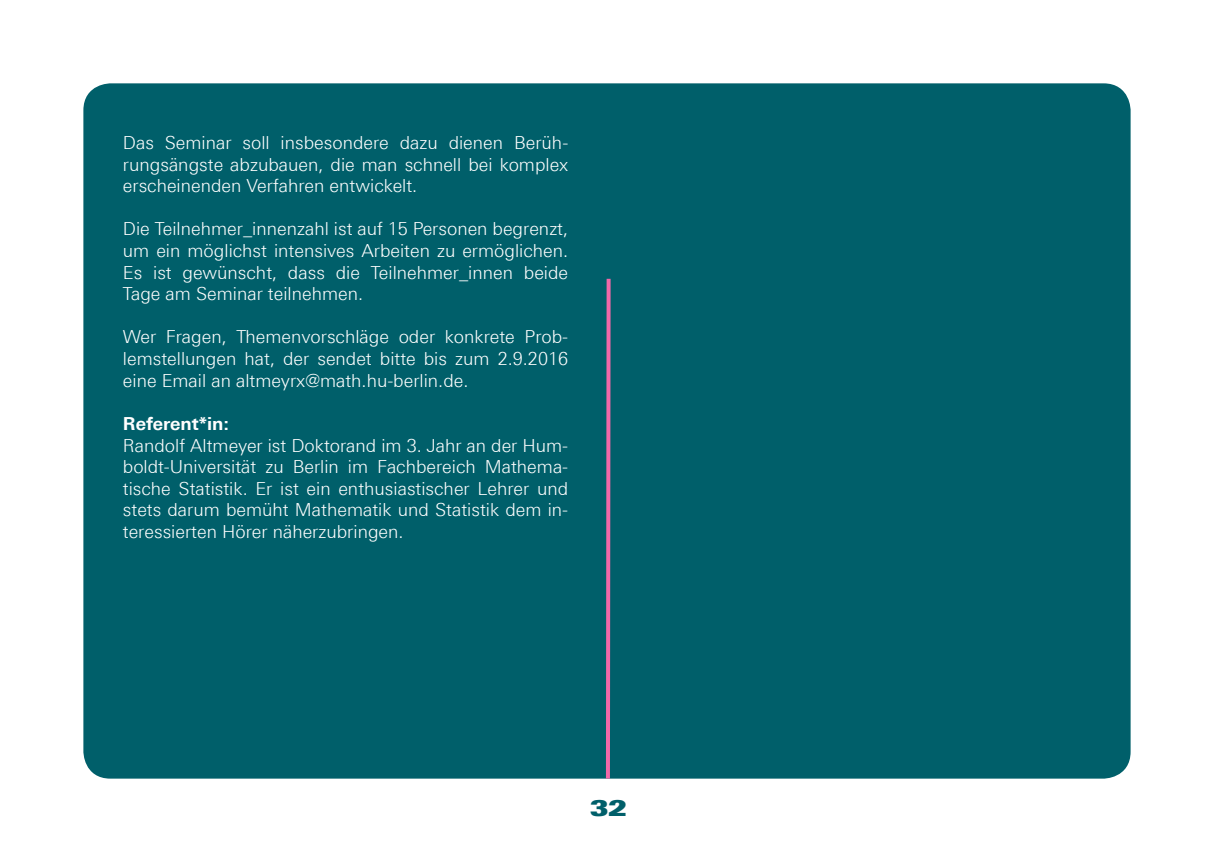
<style>
.page{position:relative;width:1214px;height:862px;background:#fff}
.page>*{position:absolute;margin:0;border:0;box-sizing:border-box;transform-origin:0 0}
.t1{font:22px "Linotype Univers 940 Ex X Black";color:#005f6a}
.t2{font:300 18px/21.6px "Linotype Univers 330";color:#fff;text-align:justify}
.t3{font:700 18px "Linotype Univers 630";color:#fff}
</style>
<div class="page">
<div style="left:86px;top:86px;width:1041px;height:689px;background:#005f6a;border-radius:24px"></div>
<div style="left:83px;top:83px;width:1047px;height:695px;border:6px solid #005f6a;border-radius:24px"></div>
<div style="left:606px;top:620px;width:522px;height:6px;background:#005f6a"></div>
<svg style="left:604px;top:278px;width:8px;height:501px"></svg>
<p class="t2" style="left:123px;top:132px;width:447px">Das Seminar soll insbesondere dazu dienen Berüh&shy;rungsängste abzubauen, die man schnell bei komplex erscheinenden Verfahren entwickelt.</p>
<p class="t2" style="left:123px;top:218px;width:447px">Die Teilnehmer_innenzahl ist auf 15 Personen begrenzt, um ein möglichst intensives Arbeiten zu ermöglichen.<br>Es ist gewünscht, dass die Teilnehmer_innen beide Tage am Seminar teilnehmen.</p>
<p class="t2" style="left:123px;top:326px;width:447px">Wer Fragen, Themenvorschläge oder konkrete Prob&shy;lemstellungen hat, der sendet bitte bis zum 2.9.2016 eine Email an altmeyrx@math.hu-berlin.de.</p>
<p class="t3" style="left:123px;top:413px;width:108px">Referent*in:</p>
<p class="t2" style="left:123px;top:434px;width:447px">Randolf Altmeyer ist Doktorand im 3. Jahr an der Hum&shy;boldt-Universität zu Berlin im Fachbereich Mathema&shy;tische Statistik. Er ist ein enthusiastischer Lehrer und stets darum bemüht Mathematik und Statistik dem in&shy;teressierten Hörer näherzubringen.</p>
<p class="t1" style="left:590px;top:794px;width:38px">32</p>
</div>
